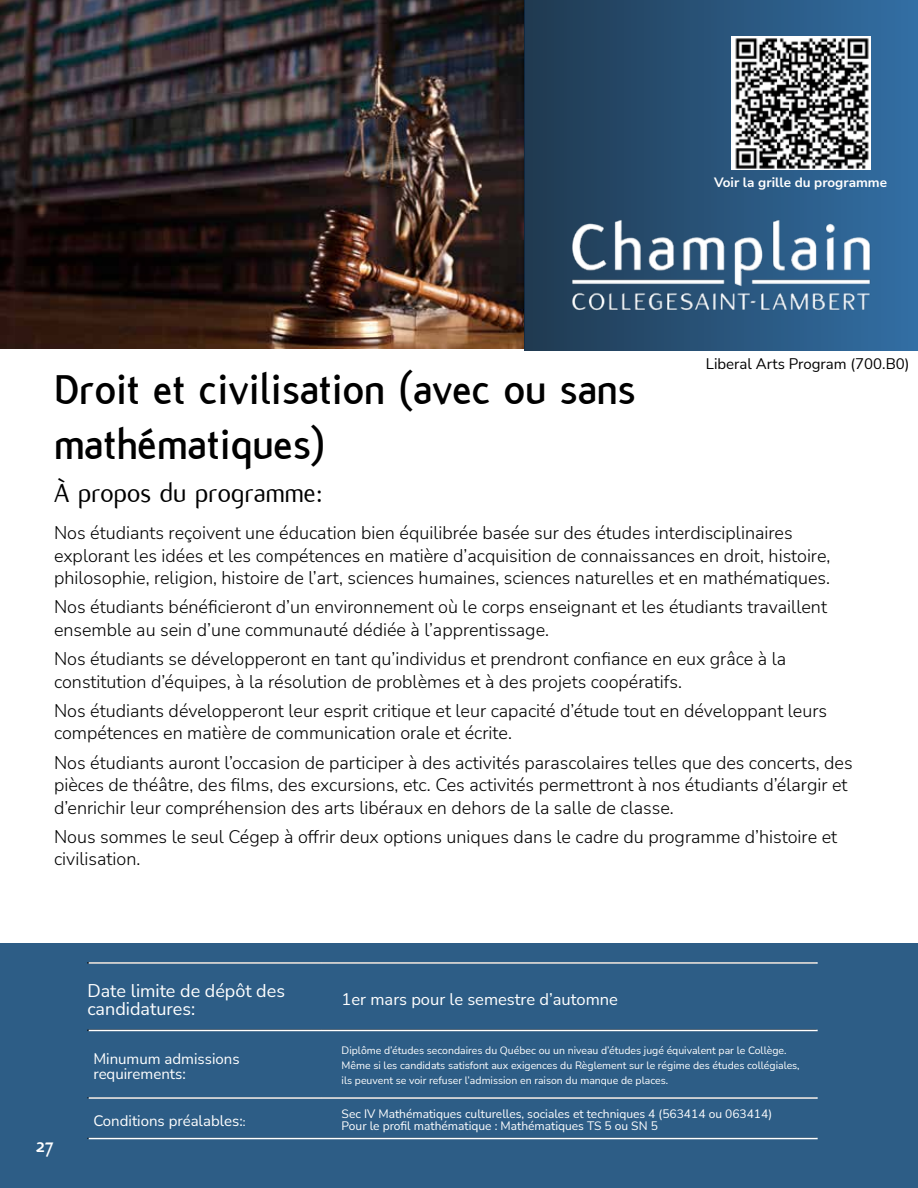
<style>
.page{position:relative;width:918px;height:1188px;background:#fff}
.page>*{position:absolute;margin:0;border:0;box-sizing:border-box;transform-origin:0 0}
.t1{font:700 45px/55.5px "Flux";color:#000}
.t2{font:28.5px "Flux";color:#000}
.t3{font:700 21px "Flux";color:#fff}
.t4{font:300 18px/22.5px "Nunito Sans";color:#000}
.t5{font:18px/18px "Nunito Sans";color:#fff}
.t6{font:16.5px "Nunito Sans";color:#fff}
.t7{font:15px/15px "Nunito Sans";color:#fff}
.t8{font:15px "Nunito Sans";color:#000}
.t9{font:700 13.5px "Nunito Sans";color:#fff}
.t10{font:12px/12px "Nunito Sans";color:#fff}
.t11{font:10.5px/15px "Nunito Sans";color:#fff}
.s1{font-size:12px}
</style>
<div class="page">
<div style="left:0;top:943px;width:918px;height:245px;background:#2d5d86"></div>
<img style="left:0;top:0;width:525px;height:348px">
<hr style="left:87px;top:962px;width:234px;height:2px;background:#000">
<hr style="left:87px;top:1030px;width:234px;height:1px;background:#000">
<hr style="left:87px;top:1098px;width:234px;height:1px;background:#000">
<hr style="left:87px;top:1138px;width:234px;height:1px;background:#000">
<img style="left:525px;top:0;width:393px;height:351px">
<img style="left:564px;top:201px;width:331px;height:133px">
<img style="left:732px;top:37px;width:139px;height:132px">
<hr style="left:89px;top:1030px;width:729px;height:1px;background:#fff">
<hr style="left:89px;top:962px;width:729px;height:2px;background:#fff">
<hr style="left:89px;top:1138px;width:729px;height:1px;background:#fff">
<hr style="left:89px;top:1097px;width:729px;height:2px;background:#fff">
<h1 class="t1" style="left:54px;top:362px;width:583px">Droit et civilisation (avec ou sans mathématiques)</h1>
<h2 class="t2" style="left:54px;top:477px;width:270px">À propos du programme:</h2>
<p class="t9" style="left:714px;top:173px;width:175px">Voir la grille du programme</p>
<p class="t8" style="left:706px;top:353px;width:205px">Liberal Arts Program (700.B0)</p>
<p class="t4" style="left:54px;top:521px;width:778px">Nos étudiants reçoivent une éducation bien équilibrée basée sur des études interdisciplinaires explorant les idées et les compétences en matière d’acquisition de connaissances en droit, histoire, philosophie, religion, histoire de l’art, sciences humaines, sciences naturelles et en mathématiques.</p>
<p class="t4" style="left:54px;top:595px;width:775px">Nos étudiants bénéficieront d’un environnement où le corps enseignant et les étudiants travaillent ensemble au sein d’une communauté dédiée à l’apprentissage.</p>
<p class="t4" style="left:54px;top:647px;width:734px">Nos étudiants se développeront en tant qu’individus et prendront confiance en eux grâce à la constitution d’équipes, à la résolution de problèmes et à des projets coopératifs.</p>
<p class="t4" style="left:54px;top:699px;width:775px">Nos étudiants développeront leur esprit critique et leur capacité d’étude tout en développant leurs compétences en matière de communication orale et écrite.</p>
<p class="t4" style="left:54px;top:750px;width:800px">Nos étudiants auront l’occasion de participer à des activités parascolaires telles que des concerts, des pièces de théâtre, des films, des excursions, etc. Ces activités permettront à nos étudiants d’élargir et d’enrichir leur compréhension des arts libéraux en dehors de la salle de classe.</p>
<p class="t4" style="left:54px;top:825px;width:785px">Nous sommes le seul Cégep à offrir deux options uniques dans le cadre du programme d’histoire et civilisation.</p>
<p class="t3" style="left:35px;top:1134px;width:20px">27</p>
<p class="t5" style="left:87px;top:981px;width:199px">Date limite de dépôt des candidatures:</p>
<p class="t6" style="left:342px;top:988px;width:278px">1er mars pour le semestre d’automne</p>
<p class="t7" style="left:93px;top:1051px;width:148px">Minumum admissions requirements:</p>
<p class="t11" style="left:342px;top:1043px;width:460px">Diplôme d’études secondaires du Québec ou un niveau d’études jugé équivalent par le Collège.<br>Même si les candidats satisfont aux exigences du Règlement sur le régime des études collégiales, ils peuvent se voir refuser l’admission en raison du manque de places.</p>
<p class="t7" style="left:93px;top:1112px;width:154px">Conditions préalables:<span class="s1">:</span></p>
<p class="t10" style="left:342px;top:1107px;width:432px">Sec IV Mathématiques culturelles, sociales et techniques 4 (563414 ou 063414)<br>Pour le profil mathématique : Mathématiques TS 5 ou SN 5</p>
</div>
